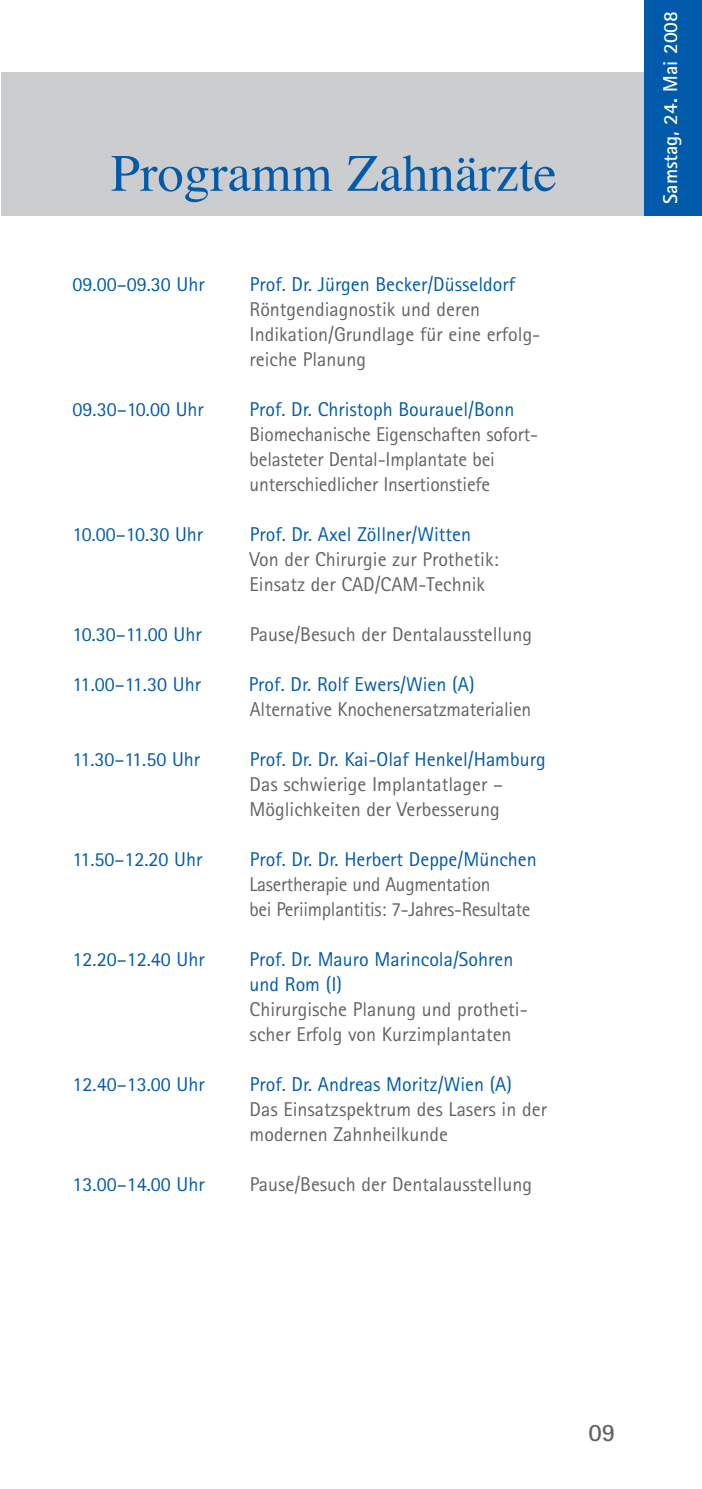
<style>
.page{position:relative;width:702px;height:1489px;background:#fff}
.page>*{position:absolute;margin:0;border:0;box-sizing:border-box;transform-origin:0 0}
.t1{font:52.5px "Times";color:#015aaa}
.t2{font:700 25px "Rotis Sans Serif";color:#636366}
.t3{font:20px/25px "Rotis Sans Serif";color:#636366}
.t4{font:20px/25px "Rotis Sans Serif";color:#015aaa}
.t5{font:700 20px "Rotis Sans Serif";color:#fff}
</style>
<div class="page">
<div style="left:1px;top:72px;width:698px;height:144px;background:#cccdcf"></div>
<div style="left:644px;top:1px;width:57px;height:215px;background:#015aaa"></div>
<h1 class="t1" style="left:111px;top:154px;width:447px">Programm Zahnärzte</h1>
<p class="t4" style="left:73px;top:273px;width:133px">09.00–09.30 Uhr</p>
<p class="t4" style="left:250px;top:273px;width:267px">Prof. Dr. Jürgen Becker/Düsseldorf</p>
<p class="t3" style="left:249px;top:298px;width:292px">Röntgendiagnostik und deren<br>Indikation/Grundlage für eine erfolg&shy;reiche Planung</p>
<p class="t4" style="left:73px;top:398px;width:133px">09.30–10.00 Uhr</p>
<p class="t4" style="left:249px;top:398px;width:266px">Prof. Dr. Christoph Bourauel/Bonn</p>
<p class="t3" style="left:249px;top:423px;width:290px">Biomechanische Eigenschaften sofort&shy;belasteter Dental-Implantate bei unterschiedlicher Insertionstiefe</p>
<p class="t4" style="left:73px;top:523px;width:132px">10.00–10.30 Uhr</p>
<p class="t4" style="left:250px;top:523px;width:223px">Prof. Dr. Axel Zöllner/Witten</p>
<p class="t3" style="left:249px;top:548px;width:250px">Von der Chirurgie zur Prothetik:<br>Einsatz der CAD/CAM-Technik</p>
<p class="t4" style="left:73px;top:623px;width:131px">10.30–11.00 Uhr</p>
<p class="t3" style="left:250px;top:623px;width:283px">Pause/Besuch der Dentalausstellung</p>
<p class="t4" style="left:73px;top:673px;width:130px">11.00–11.30 Uhr</p>
<p class="t4" style="left:249px;top:673px;width:227px">Prof. Dr. Rolf Ewers/Wien (A)</p>
<p class="t3" style="left:250px;top:698px;width:283px">Alternative Knochenersatzmaterialien</p>
<p class="t4" style="left:73px;top:748px;width:129px">11.30–11.50 Uhr</p>
<p class="t4" style="left:250px;top:748px;width:297px">Prof. Dr. Dr. Kai-Olaf Henkel/Hamburg</p>
<p class="t3" style="left:249px;top:773px;width:255px">Das schwierige Implantatlager –<br>Möglichkeiten der Verbesserung</p>
<p class="t4" style="left:73px;top:848px;width:131px">11.50–12.20 Uhr</p>
<p class="t4" style="left:250px;top:848px;width:288px">Prof. Dr. Dr. Herbert Deppe/München</p>
<p class="t3" style="left:249px;top:873px;width:282px">Lasertherapie und Augmentation<br>bei Periimplantitis: 7-Jahres-Resultate</p>
<p class="t4" style="left:73px;top:948px;width:133px">12.20–12.40 Uhr</p>
<p class="t4" style="left:249px;top:948px;width:265px">Prof. Dr. Mauro Marincola/Sohren und Rom (I)</p>
<p class="t3" style="left:249px;top:998px;width:280px">Chirurgische Planung und protheti&shy;scher Erfolg von Kurzimplantaten</p>
<p class="t4" style="left:73px;top:1073px;width:133px">12.40–13.00 Uhr</p>
<p class="t4" style="left:250px;top:1073px;width:263px">Prof. Dr. Andreas Moritz/Wien (A)</p>
<p class="t3" style="left:249px;top:1098px;width:299px">Das Einsatzspektrum des Lasers in der modernen Zahnheilkunde</p>
<p class="t4" style="left:73px;top:1173px;width:133px">13.00–14.00 Uhr</p>
<p class="t3" style="left:250px;top:1173px;width:283px">Pause/Besuch der Dentalausstellung</p>
<p class="t5" style="left:663px;top:204px;width:194px;rotate:-90deg">Samstag, 24. Mai 2008</p>
<p class="t2" style="left:588px;top:1423px;width:28px">09</p>
</div>
